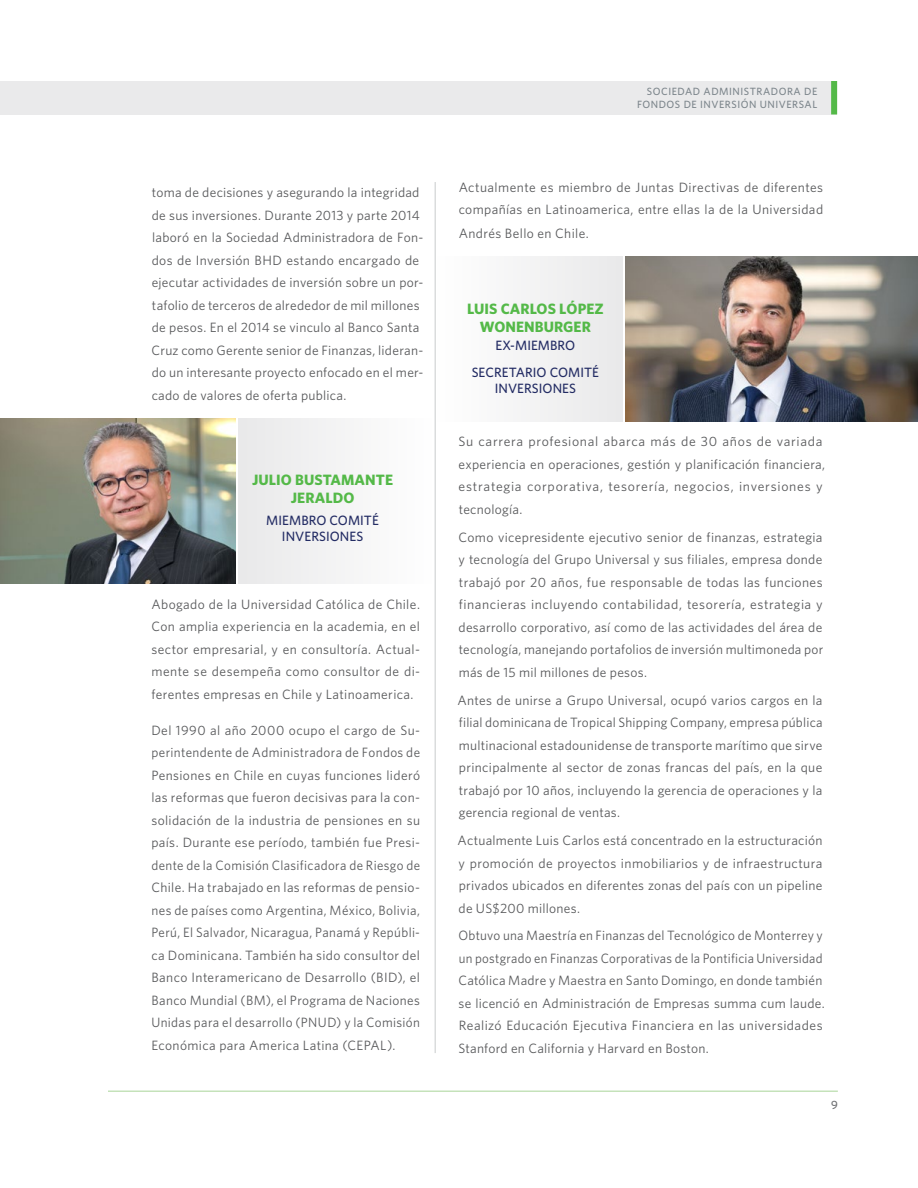
<style>
.page{position:relative;width:918px;height:1188px;background:#fff}
.page>*{position:absolute;margin:0;border:0;box-sizing:border-box;transform-origin:0 0}
.t1{font:700 15px/18px "Whitney";letter-spacing:.005em;color:#54b948;text-align:center}
.t2{font:13.5px/22.5px "Whitney";letter-spacing:.02em;color:#58595b;text-align:justify}
.t3{font:13.5px/22.5px "Whitney";letter-spacing:.045em;color:#58595b}
.t4{font:500 13.5px/16.2px "Whitney";letter-spacing:.005em;color:#232c64;text-align:center}
.t5{font:500 12px "Whitney";color:#6d6e71}
.t6{font:500 10.5px/12.6px "Whitney";letter-spacing:.05em;color:#7d868c;text-align:right}
</style>
<div class="page">
<div style="left:0;top:81px;width:837px;height:33px;background:#eaeaeb"></div>
<hr style="left:108px;top:1090px;width:730px;height:2px;background:#acd69c">
<div style="left:831px;top:81px;width:6px;height:33px;background:#54b948"></div>
<img style="left:0;top:418px;width:235px;height:166px">
<div style="left:238px;top:418px;width:193px;height:166px;background:#f3f3f4"></div>
<hr style="left:435px;top:182px;width:1px;height:871px;background:#b1b4b6">
<div style="left:436px;top:256px;width:187px;height:166px;background:#f4f4f4"></div>
<img style="left:626px;top:256px;width:292px;height:166px">
<p class="t2" style="left:152px;top:181px;width:273px;text-align:left">toma de decisiones y asegurando la integridad de sus inversiones. Durante 2013 y parte 2014 laboró en la Sociedad Administradora de Fon&shy;dos de Inversión BHD estando encargado de ejecutar actividades de inversión sobre un por&shy;tafolio de terceros de alrededor de mil millones de pesos. En el 2014 se vinculo al Banco Santa Cruz como Gerente senior de Finanzas, lideran&shy;do un interesante proyecto enfocado en el mer&shy;cado de valores de oferta publica.</p>
<p class="t1" style="left:252px;top:471px;width:143px">JULIO BUSTAMANTE<br>JERALDO</p>
<p class="t4" style="left:266px;top:511px;width:114px">MIEMBRO COMITÉ<br>INVERSIONES</p>
<p class="t2" style="left:151px;top:592px;width:270px">Abogado de la Universidad Católica de Chile.<br>Con amplia experiencia en la academia, en el sector empresarial, y en consultoría. Actual&shy;mente se desempeña como consultor de di&shy;ferentes empresas en Chile y Latinoamerica.</p>
<p class="t2" style="left:151px;top:718px;width:270px">Del 1990 al año 2000 ocupo el cargo de Su&shy;perintendente de Administradora de Fondos de Pensiones en Chile en cuyas funciones lideró las reformas que fueron decisivas para la con&shy;solidación de la industria de pensiones en su país. Durante ese período, también fue Presi&shy;dente de la Comisión Clasificadora de Riesgo de Chile. Ha trabajado en las reformas de pensio&shy;nes de países como Argentina, México, Bolivia, Perú, El Salvador, Nicaragua, Panamá y Repúbli&shy;ca Dominicana. También ha sido consultor del Banco Interamericano de Desarrollo (BID), el Banco Mundial (BM), el Programa de Naciones Unidas para el desarrollo (PNUD) y la Comisión Económica para America Latina (CEPAL).</p>
<p class="t6" style="left:637px;top:85px;width:182px">SOCIEDAD ADMINISTRADORA DE<br>FONDOS DE INVERSIÓN UNIVERSAL</p>
<p class="t2" style="left:459px;top:175px;width:366px">Actualmente es miembro de Juntas Directivas de diferentes compañías en Latinoamerica, entre ellas la de la Universidad</p>
<p class="t2" style="left:459px;top:222px;width:132px">Andrés Bello en Chile.</p>
<p class="t1" style="left:467px;top:299px;width:138px">LUIS CARLOS LÓPEZ<br>WONENBURGER</p>
<p class="t4" style="left:472px;top:363px;width:129px">SECRETARIO COMITÉ<br>INVERSIONES</p>
<p class="t4" style="left:496px;top:337px;width:81px">EX-MIEMBRO</p>
<p class="t3" style="left:458px;top:430px;width:368px">Su carrera profesional abarca más de 30 años de variada experiencia en operaciones, gestión y planificación financiera, estrategia corporativa, tesorería, negocios, inversiones y tecnología.</p>
<p class="t2" style="left:458px;top:525px;width:366px">Como vicepresidente ejecutivo senior de finanzas, estrategia y tecnología del Grupo Universal y sus filiales, empresa donde trabajó por 20 años, fue responsable de todas las funciones financieras incluyendo contabilidad, tesorería, estrategia y desarrollo corporativo, así como de las actividades del área de tecnología, manejando portafolios de inversión multimoneda por más de 15 mil millones de pesos.</p>
<p class="t2" style="left:458px;top:688px;width:366px">Antes de unirse a Grupo Universal, ocupó varios cargos en la filial dominicana de Tropical Shipping Company, empresa pública multinacional estadounidense de transporte marítimo que sirve principalmente al sector de zonas francas del país, en la que trabajó por 10 años, incluyendo la gerencia de operaciones y la gerencia regional de ventas.</p>
<p class="t2" style="left:458px;top:829px;width:366px">Actualmente Luis Carlos está concentrado en la estructuración y promoción de proyectos inmobiliarios y de infraestructura privados ubicados en diferentes zonas del país con un pipeline de US$200 millones.</p>
<p class="t2" style="left:458px;top:924px;width:368px;text-align:left">Obtuvo una Maestría en Finanzas del Tecnológico de Monterrey y un postgrado en Finanzas Corporativas de la Pontificia Universidad Católica Madre y Maestra en Santo Domingo, en donde también se licenció en Administración de Empresas summa cum laude.<br>Realizó Educación Ejecutiva Financiera en las universidades Stanford en California y Harvard en Boston.</p>
<p class="t5" style="left:831px;top:1098px;width:8px">9</p>
</div>
